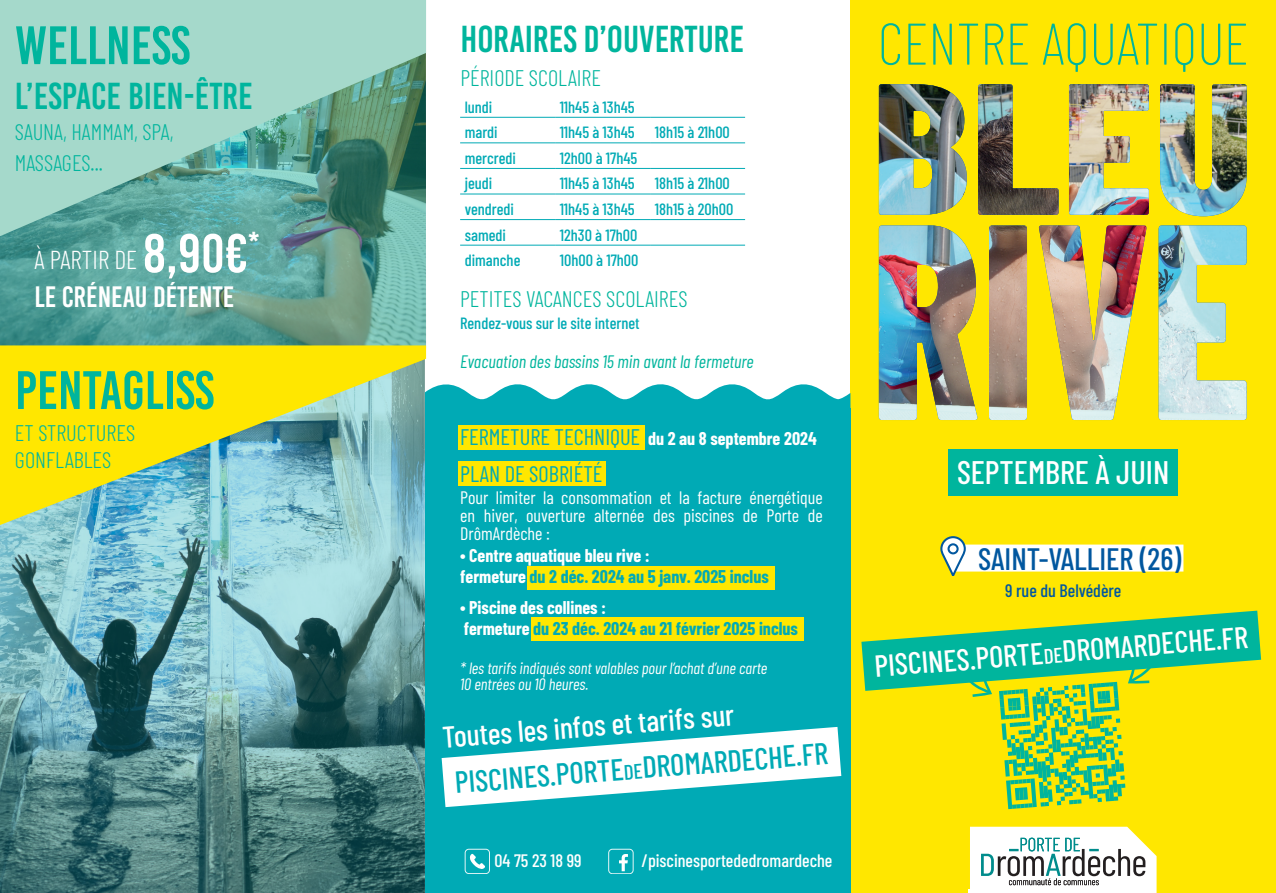
<style>
.page{position:relative;width:1276px;height:893px;background:#fff}
.page>*{position:absolute;margin:0;border:0;box-sizing:border-box;transform-origin:0 0}
.t1{font:200 58.65px "Barlow Condensed";color:#00b59d}
.t2{font:54.45px "Bebas Kai";color:#fff}
.t3{font:54px "Bebas Kai";color:#00b59d}
.t4{font:37.5px "Bebas Kai";color:#00b59d}
.t5{font:500 32.55px "Barlow Condensed";color:#fff}
.t6{font:500 30.9px "Barlow Condensed";color:#01579f}
.t7{font:500 30.45px "Barlow Condensed";color:#fff}
.t8{font:500 30.45px "Barlow Condensed";color:#00aab5}
.t9{font:500 30px "Barlow Condensed";color:#fff}
.t10{font:29.55px "Bebas Kai";color:#fff}
.t11{font:300 25.95px "Barlow Condensed";color:#fff}
.t12{font:300 22.5px/27px "Barlow Condensed";color:#00b59d}
.t13{font:22.5px "Barlow Condensed";color:#00aab5}
.t14{font:18px/18px "Barlow Condensed";color:#fff;text-align:justify}
.t15{font:700 18px "Barlow Condensed";color:#fff}
.t16{font:700 18px "Barlow Condensed";color:#00aab5}
.t17{font:italic 18px "Barlow Condensed";color:#00b59d}
.t18{font:500 18px "Barlow Condensed";color:#fff}
.t19{font:500 18px "Barlow Condensed";color:#01579f}
.t20{font:500 16.2px "Barlow Condensed";color:#00aab5}
.t21{font:italic 16.2px/16.2px "Barlow Condensed";color:#fff}
.s1{font-weight:400;font-size:22.5px;color:#00aab5}
.s2{color:#fff}
</style>
<div class="page">
<div style="left:850px;top:0;width:426px;height:893px;background:#ffe700"></div>
<svg style="left:0;top:236px;width:426px;height:109px;background:#5fa399"></svg>
<svg style="left:0;top:0;width:426px;height:236px;background:#85bfb1"></svg>
<div style="left:425px;top:408px;width:425px;height:485px;background:#00aab5"></div>
<div style="left:527px;top:566px;width:247px;height:24px;background:#ffe700"></div>
<div style="left:458px;top:425px;width:186px;height:24px;background:#ffe700"></div>
<div style="left:458px;top:461px;width:147px;height:25px;background:#ffe700"></div>
<div style="left:532px;top:617px;width:272px;height:24px;background:#ffe700"></div>
<svg style="left:970px;top:827px;width:186px;height:66px;background:#d7ddd5"></svg>
<hr style="left:968px;top:889px;width:186px;height:4px;background:#fff">
<img style="left:879px;top:84px;width:367px;height:132px">
<img style="left:879px;top:225px;width:367px;height:195px">
<svg style="left:940px;top:536px;width:243px;height:40px"></svg>
<svg style="left:0;top:525px;width:425px;height:368px;background:#5f9397"></svg>
<div style="left:948px;top:449px;width:230px;height:47px;background:#00b59d"></div>
<svg style="left:0;top:345px;width:426px;height:180px;background:#c2d15b"></svg>
<hr style="left:460px;top:117px;width:95px;height:1px;background:#00aab5">
<hr style="left:555px;top:117px;width:95px;height:1px;background:#00aab5">
<hr style="left:650px;top:117px;width:95px;height:1px;background:#00aab5">
<hr style="left:460px;top:143px;width:95px;height:1px;background:#00aab5">
<hr style="left:555px;top:143px;width:95px;height:1px;background:#00aab5">
<hr style="left:650px;top:143px;width:95px;height:1px;background:#00aab5">
<hr style="left:460px;top:168px;width:95px;height:1px;background:#00aab5">
<hr style="left:555px;top:168px;width:95px;height:1px;background:#00aab5">
<hr style="left:650px;top:168px;width:95px;height:1px;background:#00aab5">
<hr style="left:460px;top:194px;width:95px;height:1px;background:#00aab5">
<hr style="left:555px;top:194px;width:95px;height:1px;background:#00aab5">
<hr style="left:650px;top:194px;width:95px;height:1px;background:#00aab5">
<hr style="left:460px;top:219px;width:95px;height:1px;background:#00aab5">
<hr style="left:555px;top:219px;width:95px;height:1px;background:#00aab5">
<hr style="left:650px;top:219px;width:95px;height:1px;background:#00aab5">
<hr style="left:460px;top:245px;width:95px;height:1px;background:#00aab5">
<hr style="left:555px;top:245px;width:95px;height:1px;background:#00aab5">
<hr style="left:650px;top:245px;width:95px;height:1px;background:#00aab5">
<div style="left:608px;top:849px;width:25px;height:25px;border:1px solid #fff;border-radius:4px"></div>
<svg style="left:619px;top:854px;width:9px;height:17px"></svg>
<div style="left:465px;top:849px;width:25px;height:25px;border:1px solid #fff;border-radius:4px"></div>
<svg style="left:470px;top:854px;width:15px;height:15px"></svg>
<svg style="left:425px;top:381px;width:425px;height:41px"></svg>
<svg style="left:861px;top:611px;width:400px;height:198px"></svg>
<svg style="left:441px;top:727px;width:400px;height:80px"></svg>
<p class="t3" style="left:15px;top:16px;width:177px">WELLNESS</p>
<p class="t4" style="left:15px;top:76px;width:239px">L’ESPACE BIEN-ÊTRE</p>
<p class="t12" style="left:15px;top:117px;width:160px">SAUNA, HAMMAM, SPA,</p>
<p class="t12" style="left:15px;top:148px;width:89px">MASSAGES...</p>
<p class="t2" style="left:143px;top:224px;width:118px">8,90€<sup>*</sup></p>
<p class="t10" style="left:35px;top:280px;width:201px">LE CRÉNEAU DÉTENTE</p>
<p class="t11" style="left:35px;top:241px;width:104px">À PARTIR DE</p>
<p class="t3" style="left:15px;top:361px;width:201px">PENTAGLISS</p>
<p class="t12" style="left:15px;top:418px;width:122px">ET STRUCTURES<br>GONFLABLES</p>
<p class="t4" style="left:460px;top:19px;width:285px">HORAIRES D’OUVERTURE</p>
<p class="t12" style="left:460px;top:63px;width:142px">PÉRIODE SCOLAIRE</p>
<p class="t20" style="left:465px;top:95px;width:29px">lundi</p>
<p class="t20" style="left:560px;top:95px;width:76px">11h45 à 13h45</p>
<p class="t20" style="left:465px;top:121px;width:34px">mardi</p>
<p class="t20" style="left:560px;top:121px;width:76px">11h45 à 13h45</p>
<p class="t20" style="left:655px;top:121px;width:77px">18h15 à 21h00</p>
<p class="t20" style="left:465px;top:146px;width:53px">mercredi</p>
<p class="t20" style="left:560px;top:146px;width:79px">12h00 à 17h45</p>
<p class="t20" style="left:465px;top:172px;width:29px">jeudi</p>
<p class="t20" style="left:560px;top:172px;width:76px">11h45 à 13h45</p>
<p class="t20" style="left:655px;top:172px;width:77px">18h15 à 21h00</p>
<p class="t20" style="left:465px;top:198px;width:51px">vendredi</p>
<p class="t20" style="left:560px;top:198px;width:76px">11h45 à 13h45</p>
<p class="t20" style="left:655px;top:198px;width:80px">18h15 à 20h00</p>
<p class="t20" style="left:465px;top:223px;width:43px">samedi</p>
<p class="t20" style="left:560px;top:223px;width:79px">12h30 à 17h00</p>
<p class="t20" style="left:465px;top:249px;width:57px">dimanche</p>
<p class="t20" style="left:560px;top:249px;width:80px">10h00 à 17h00</p>
<p class="t12" style="left:460px;top:283px;width:229px">PETITES VACANCES SCOLAIRES</p>
<p class="t20" style="left:460px;top:312px;width:181px">Rendez-vous sur le site internet</p>
<p class="t17" style="left:460px;top:348px;width:295px">Evacuation des bassins 15 min avant la fermeture</p>
<p class="t15" style="left:460px;top:426px;width:358px"><span class="s1">FERMETURE TECHNIQUE</span> du 2 au 8 septembre 2024</p>
<p class="t13" style="left:460px;top:458px;width:144px">PLAN DE SOBRIÉTÉ</p>
<p class="t14" style="left:460px;top:487px;width:364px">Pour limiter la consommation et la facture énergétique en hiver, ouverture alternée des piscines de Porte de DrômArdèche :</p>
<p class="t15" style="left:460px;top:542px;width:191px">∙ Centre aquatique bleu rive :</p>
<p class="t16" style="left:460px;top:564px;width:310px"><span class="s2">fermeture</span> du 2 déc. 2024 au 5 janv. 2025 inclus</p>
<p class="t15" style="left:460px;top:594px;width:148px">∙ Piscine des collines :</p>
<p class="t16" style="left:464px;top:616px;width:336px"><span class="s2">fermeture</span> du 23 déc. 2024 au 21 février 2025 inclus</p>
<p class="t21" style="left:460px;top:659px;width:309px">* les tarifs indiqués sont valables pour l’achat d’une carte<br>10 entrées ou 10 heures.</p>
<p class="t9" style="left:441px;top:717px;width:294px;rotate:-5deg">Toutes les infos et tarifs sur</p>
<p class="t8" style="left:453px;top:761px;width:171px;rotate:-5deg">PISCINES.PORTE</p>
<p class="t8" style="left:640px;top:747px;width:188px;rotate:-5deg">DROMARDECHE.FR</p>
<p class="t18" style="left:494px;top:848px;width:89px">04 75 23 18 99</p>
<p class="t18" style="left:641px;top:848px;width:192px">/piscinesportededromardeche</p>
<p class="t1" style="left:878px;top:2px;width:372px">CENTRE AQUATIQUE</p>
<p class="t5" style="left:957px;top:449px;width:214px">SEPTEMBRE À JUIN</p>
<p class="t6" style="left:978px;top:536px;width:205px">SAINT-VALLIER (26)</p>
<p class="t19" style="left:1005px;top:577px;width:118px">9 rue du Belvédère</p>
<p class="t7" style="left:873px;top:645px;width:171px;rotate:-5deg">PISCINES.PORTE</p>
<p class="t7" style="left:1060px;top:630px;width:188px;rotate:-5deg">DROMARDECHE.FR</p>
</div>
